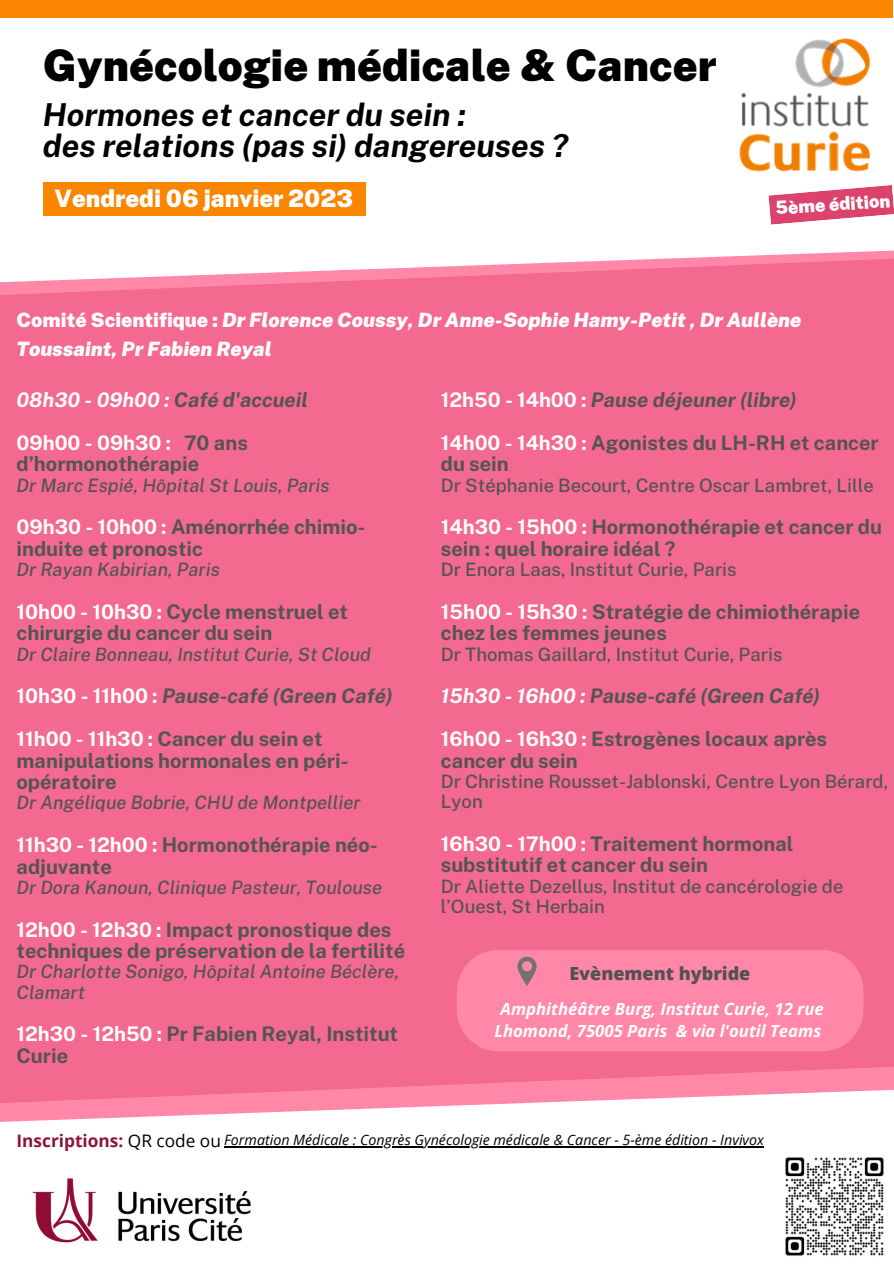
<style>
.page{position:relative;width:894px;height:1264px;background:#fff}
.page>*{position:absolute;margin:0;border:0;box-sizing:border-box;transform-origin:0 0}
.t1{font:900 43.5px "Public Sans";color:#000}
.t2{font:italic 700 31.5px/31.5px "Public Sans";color:#000}
.t3{font:900 24px "Public Sans";color:#fff}
.t4{font:700 20.1px/21.5px "Public Sans";color:#545454}
.t5{font:700 20.1px/42.8px "Public Sans";color:#fff}
.t6{font:italic 700 20.1px/42.8px "Public Sans";color:#545454}
.t7{font:italic 900 19.8px/28.2px "Public Sans";color:#fff}
.t8{font:500 18.45px/20.2px "Public Sans";color:#545454}
.t9{font:italic 500 18.45px/20.2px "Public Sans";color:#545454}
.t10{font:800 18px "Open Sans";color:#525252}
.t11{font:900 18px "Public Sans";color:#fff}
.t12{font:italic 700 16.65px/22.5px "Open Sans";color:#fff;text-align:center}
.t13{font:italic 14.25px "Open Sans";color:#000}
.s1{font-style:normal}
.s2{color:#fff}
.s3{font-style:normal;color:#fff}
.s4{font-style:italic;color:#545454}
.s5{color:#545454}
.s6{font-weight:700;font-style:normal;font-size:17.25px;color:#8c1536}
.s7{font-style:normal;font-size:17.25px}
</style>
<div class="page">
<img style="left:739px;top:38px;width:132px;height:134px">
<svg style="left:768px;top:185px;width:125px;height:40px"></svg>
<div style="left:0;top:0;width:892px;height:18px;background:#fa8500"></div>
<div style="left:43px;top:182px;width:322px;height:34px;background:#fa8500"></div>
<svg style="left:0;top:1105px;width:469px;height:17px"></svg>
<img style="left:32px;top:1178px;width:219px;height:65px">
<div style="left:0;top:255px;width:893px;height:850px;background:#f4698f"></div>
<img style="left:785px;top:1157px;width:99px;height:99px">
<div style="left:456px;top:949px;width:407px;height:102px;background:#ff87a8"></div>
<hr style="left:224px;top:1146px;width:539px;height:1px;background:#000">
<h1 class="t1" style="left:43px;top:39px;width:674px">Gynécologie médicale &amp; Cancer</h1>
<h2 class="t2" style="left:43px;top:98px;width:526px">Hormones et cancer du sein :<br>des relations (pas si) dangereuses ?</h2>
<p class="t3" style="left:55px;top:184px;width:300px">Vendredi 06 janvier 2023</p>
<p class="t11" style="left:774px;top:198px;width:116px;rotate:-4deg">5ème édition</p>
<p class="t7" style="left:17px;top:306px;width:786px"><span class="s1">Comité Scientifique :</span> Dr Florence Coussy, Dr Anne-Sophie Hamy-Petit , Dr Aullène<br>Toussaint, Pr Fabien Reyal</p>
<p class="t6" style="left:17px;top:378px;width:293px"><span class="s2">08h30 - 09h00 :</span> Café d'accueil<br><span class="s3">09h00 - 09h30 :</span> <span class="s1">70 ans</span></p>
<p class="t4" style="left:17px;top:453px;width:184px">d’hormonothérapie</p>
<p class="t9" style="left:17px;top:475px;width:314px">Dr Marc Espié, Hôpital St Louis, Paris</p>
<p class="t4" style="left:17px;top:516px;width:350px"><span class="s2">09h30 - 10h00 :</span> Aménorrhée chimio&shy;induite et pronostic</p>
<p class="t9" style="left:17px;top:559px;width:205px">Dr Rayan Kabirian, Paris</p>
<p class="t4" style="left:17px;top:601px;width:333px"><span class="s2">10h00 - 10h30 :</span> Cycle menstruel et chirurgie du cancer du sein</p>
<p class="t9" style="left:17px;top:643px;width:356px">Dr Claire Bonneau, Institut Curie, St Cloud</p>
<p class="t5" style="left:17px;top:674px;width:377px">10h30 - 11h00 : <span class="s4">Pause-café (Green Café)<br></span>11h00 - 11h30 : <span class="s5">Cancer du sein et</span></p>
<p class="t4" style="left:17px;top:749px;width:333px">manipulations hormonales en péri&shy;opératoire</p>
<p class="t9" style="left:17px;top:792px;width:345px">Dr Angélique Bobrie, CHU de Montpellier</p>
<p class="t4" style="left:17px;top:834px;width:362px"><span class="s2">11h30 - 12h00 :</span> Hormonothérapie néo&shy;adjuvante</p>
<p class="t9" style="left:17px;top:877px;width:367px">Dr Dora Kanoun, Clinique Pasteur, Toulouse</p>
<p class="t4" style="left:17px;top:918px;width:390px"><span class="s2">12h00 - 12h30 :</span> Impact pronostique des techniques de préservation de la fertilité</p>
<p class="t9" style="left:17px;top:961px;width:384px">Dr Charlotte Sonigo, Hôpital Antoine Béclère,<br>Clamart</p>
<p class="t4" style="left:17px;top:1023px;width:383px"><span class="s2">12h30 - 12h50 :</span> Pr Fabien Reyal, Institut<br>Curie</p>
<p class="t5" style="left:441px;top:378px;width:439px">12h50 - 14h00 : <span class="s4">Pause déjeuner (libre)<br></span>14h00 - 14h30 : <span class="s5">Agonistes du LH-RH et cancer</span></p>
<p class="t4" style="left:441px;top:453px;width:69px">du sein</p>
<p class="t8" style="left:441px;top:475px;width:434px">Dr Stéphanie Becourt, Centre Oscar Lambret, Lille</p>
<p class="t4" style="left:441px;top:516px;width:442px"><span class="s2">14h30 - 15h00 :</span> Hormonothérapie et cancer du sein : quel horaire idéal ?</p>
<p class="t8" style="left:441px;top:559px;width:297px">Dr Enora Laas, Institut Curie, Paris</p>
<p class="t4" style="left:441px;top:601px;width:420px"><span class="s2">15h00 - 15h30 :</span> Stratégie de chimiothérapie chez les femmes jeunes</p>
<p class="t8" style="left:441px;top:643px;width:343px">Dr Thomas Gaillard, Institut Curie, Paris</p>
<p class="t6" style="left:441px;top:674px;width:387px"><span class="s2">15h30 - 16h00 :</span> Pause-café (Green Café)<br><span class="s3">16h00 - 16h30 :</span> <span class="s1">Estrogènes locaux après</span></p>
<p class="t4" style="left:441px;top:749px;width:138px">cancer du sein</p>
<p class="t8" style="left:441px;top:771px;width:449px">Dr Christine Rousset-Jablonski, Centre Lyon Bérard,<br>Lyon</p>
<p class="t4" style="left:441px;top:833px;width:354px"><span class="s2">16h30 - 17h00 :</span> Traitement hormonal substitutif et cancer du sein</p>
<p class="t8" style="left:441px;top:875px;width:404px">Dr Aliette Dezellus, Institut de cancérologie de l’Ouest, St Herbain</p>
<p class="t10" style="left:569px;top:960px;width:182px">Evènement hybride</p>
<p class="t12" style="left:494px;top:997px;width:331px">Amphithéâtre Burg, Institut Curie, 12 rue<br>Lhomond, 75005 Paris &amp; via l'outil Teams</p>
<p class="t13" style="left:17px;top:1130px;width:748px"><span class="s6">Inscriptions:</span> <span class="s7">QR code ou</span> Formation Médicale : Congrès Gynécologie médicale &amp; Cancer - 5-ème édition - Invivox</p>
</div>
